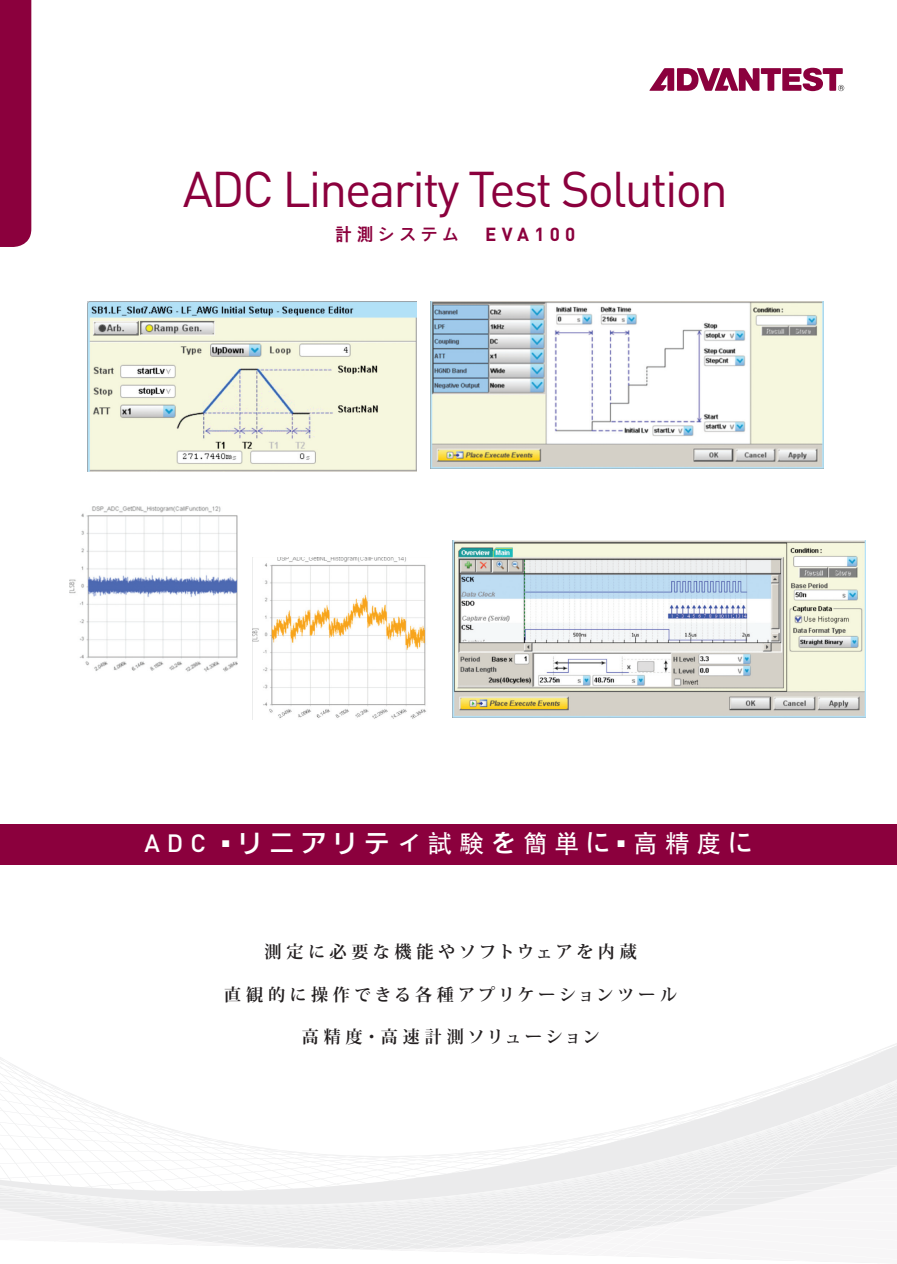
<style>
.page{position:relative;width:897px;height:1264px;background:#fff}
.page>*{position:absolute;margin:0;border:0;box-sizing:border-box;transform-origin:0 0}
.t1{font:49.5px "DIN";letter-spacing:-.04em;color:#8b003d}
.t2{font:500 24.75px "ST Heiti TC";letter-spacing:.28em;color:#fff}
.t3{font:500 24.75px "DIN";color:#fff}
.t4{font:700 18.75px "Apple SD Gothic Neo";letter-spacing:.28em;color:#8b003d}
.t5{font:700 18.75px "DIN";letter-spacing:.28em;color:#8b003d}
.t6{font:700 17.1px "Koz Min Pr 6 N";letter-spacing:.23em;color:#231f20}
.t7{font:700 17.1px "Koz Min Pr 6 N";letter-spacing:.25em;color:#231f20}
</style>
<div class="page">
<svg style="left:0;top:1044px;width:896px;height:214px"></svg>
<svg style="left:649px;top:68px;width:195px;height:23px"></svg>
<div style="left:0;top:0;width:31px;height:247px;background:#8b003d"></div>
<div style="left:0;top:824px;width:896px;height:40px;background:#8b003d"></div>
<img style="left:87px;top:302px;width:329px;height:169px">
<img style="left:431px;top:301px;width:392px;height:167px">
<img style="left:453px;top:540px;width:412px;height:177px">
<img style="left:69px;top:506px;width:168px;height:166px">
<img style="left:253px;top:557px;width:174px;height:162px">
<h1 class="t1" style="left:183px;top:158px;width:546px">ADC Linearity Test Solution</h1>
<p class="t4" style="left:335px;top:226px;width:125px">計測システム</p>
<p class="t5" style="left:485px;top:222px;width:92px">EVA100</p>
<h2 class="t3" style="left:144px;top:827px;width:63px">ADC</h2>
<h2 class="t2" style="left:222px;top:829px;width:532px">■ リニアリティ試験を簡単に ■ 高精度に</h2>
<p class="t7" style="left:264px;top:942px;width:373px">測定に必要な機能やソフトウェアを内蔵</p>
<p class="t6" style="left:224px;top:984px;width:454px">直観的に操作できる各種アプリケーションツール</p>
<p class="t6" style="left:302px;top:1026px;width:300px">高精度・高速計測ソリューション</p>
</div>
